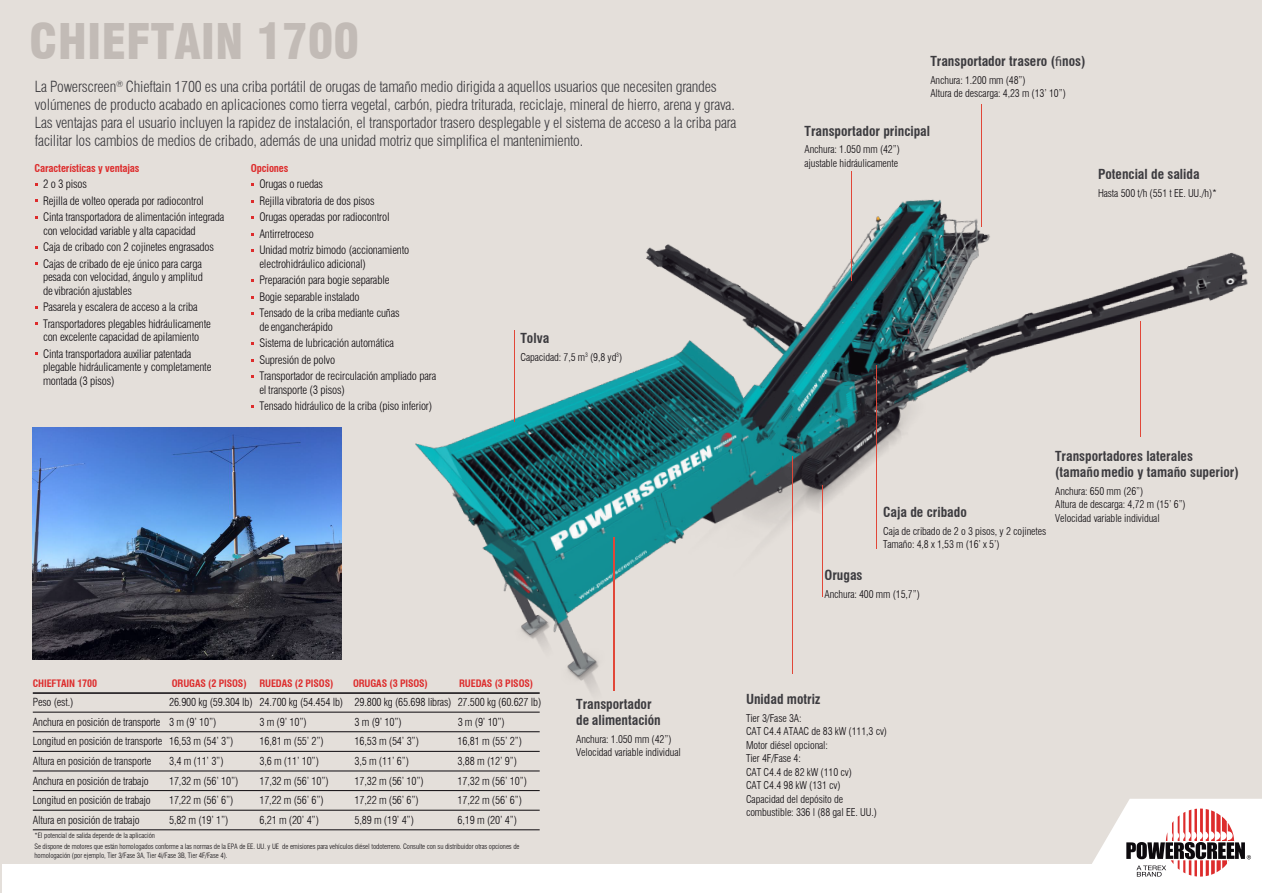
<style>
.page{position:relative;width:1263px;height:893px;background:#fff}
.page>*{position:absolute;margin:0;border:0;box-sizing:border-box;transform-origin:0 0}
.t1{font:900 condensed 48px "Swiss 721 BT";color:#c2bbb6}
.t2{font:300 condensed 15px/18px "Swiss 721 BT";letter-spacing:-.015em;color:#3c3b3f}
.t3{font:700 condensed 13.5px/16.2px "Swiss 721 BT";color:#3c3b3f}
.t4{font:300 condensed 11.4px/16.5px "Swiss 721 BT";letter-spacing:-.015em;color:#0c090d}
.t5{font:300 condensed 10.95px/19.6px "Swiss 721 BT";letter-spacing:-.015em;color:#0c090d}
.t6{font:300 condensed 10.5px/13.4px "Swiss 721 BT";letter-spacing:-.01em;color:#0c090d}
.t7{font:700 condensed 10.5px "Swiss 721 BT";letter-spacing:-.01em;color:#dd2c2c}
.t8{font:700 condensed 10.05px "Swiss 721 BT";letter-spacing:-.01em;color:#dd2c2c}
.t9{font:300 condensed 8.7px "Swiss 721 BT";color:#3c3b3f}
.t10{font:300 condensed 7.2px/11.4px "Swiss 721 BT";letter-spacing:-.01em;color:#0c090d}
.s1{font-family:"Myriad Pro";font-weight:400;font-stretch:normal}
</style>
<div class="page">
<div style="left:0;top:0;width:1261px;height:893px;background:#e4dfda"></div>
<div style="left:2px;top:864px;width:1261px;height:28px;background:#fff"></div>
<svg style="left:1092px;top:799px;width:169px;height:78px"></svg>
<img style="left:336px;top:88px;width:926px;height:632px">
<hr style="left:822px;top:485px;width:1px;height:112px;background:#e14738">
<hr style="left:613px;top:537px;width:2px;height:153px;background:#e14738">
<hr style="left:792px;top:456px;width:1px;height:217px;background:#e14738">
<hr style="left:851px;top:171px;width:1px;height:109px;background:#e14738">
<hr style="left:876px;top:365px;width:1px;height:183px;background:#e14738">
<hr style="left:981px;top:104px;width:1px;height:123px;background:#e14738">
<hr style="left:1140px;top:322px;width:1px;height:115px;background:#e14738">
<hr style="left:514px;top:331px;width:1px;height:91px;background:#e14738">
<hr style="left:33px;top:692px;width:507px;height:2px;background:#0c090d">
<hr style="left:33px;top:712px;width:507px;height:1px;background:#0c090d">
<hr style="left:33px;top:731px;width:507px;height:1px;background:#0c090d">
<hr style="left:33px;top:751px;width:507px;height:1px;background:#0c090d">
<hr style="left:33px;top:771px;width:507px;height:1px;background:#0c090d">
<hr style="left:33px;top:790px;width:507px;height:1px;background:#0c090d">
<hr style="left:33px;top:810px;width:507px;height:1px;background:#0c090d">
<hr style="left:33px;top:829px;width:507px;height:1px;background:#0c090d">
<img style="left:33px;top:428px;width:309px;height:231px">
<h1 class="t1" style="left:29px;top:13px;width:332px">CHIEFTAIN 1700</h1>
<p class="t2" style="left:35px;top:77px;width:703px">La Powerscreen Chieftain 1700 es una criba portátil de orugas de tamaño medio dirigida a aquellos usuarios que necesiten grandes volúmenes de producto acabado en aplicaciones como tierra vegetal, carbón, piedra triturada, reciclaje, mineral de hierro, arena y grava.<br>Las ventajas para el usuario incluyen la rapidez de instalación, el transportador trasero desplegable y el sistema de acceso a la criba para facilitar los cambios de medios de cribado, además de una unidad motriz que simplifica el mantenimiento.</p>
<p class="t9" style="left:116px;top:78px;width:9px">®</p>
<p class="t7" style="left:35px;top:162px;width:107px">Características y ventajas</p>
<p class="t4" style="left:43px;top:176px;width:183px">2 o 3 pisos<br>Rejilla de volteo operada por radiocontrol<br>Cinta transportadora de alimentación integrada</p>
<p class="t4" style="left:43px;top:222px;width:172px">con velocidad variable y alta capacidad<br>Caja de cribado con 2 cojinetes engrasados<br>Cajas de cribado de eje único para carga</p>
<p class="t4" style="left:43px;top:270px;width:161px;line-height:13.5px">pesada con velocidad, ángulo y amplitud de vibración ajustables</p>
<p class="t4" style="left:43px;top:299px;width:169px">Pasarela y escalera de acceso a la criba<br>Transportadores plegables hidráulicamente</p>
<p class="t4" style="left:43px;top:329px;width:158px">con excelente capacidad de apilamiento<br>Cinta transportadora auxiliar patentada</p>
<p class="t4" style="left:43px;top:360px;width:170px;line-height:13.5px">plegable hidráulicamente y completamente montada (3 pisos)</p>
<p class="t7" style="left:251px;top:162px;width:39px">Opciones</p>
<p class="t4" style="left:259px;top:176px;width:151px">Orugas o ruedas<br>Rejilla vibratoria de dos pisos<br>Orugas operadas por radiocontrol<br>Antirretroceso<br>Unidad motriz bimodo (accionamiento</p>
<p class="t4" style="left:259px;top:255px;width:142px">electrohidráulico adicional)<br>Preparación para bogie separable<br>Bogie separable instalado<br>Tensado de la criba mediante cuñas</p>
<p class="t4" style="left:259px;top:318px;width:178px">de engancherápido<br>Sistema de lubricación automática<br>Supresión de polvo<br>Transportador de recirculación ampliado para</p>
<p class="t4" style="left:259px;top:381px;width:174px">el transporte (3 pisos)<br>Tensado hidráulico de la criba (piso inferior)</p>
<p class="t3" style="left:520px;top:330px;width:30px">Tolva</p>
<p class="t6" style="left:520px;top:350px;width:103px">Capacidad: 7,5 m<sup>3</sup> (9,8 yd<sup>3</sup>)</p>
<p class="t3" style="left:930px;top:53px;width:157px">Transportador trasero (<span class="s1">fi</span>nos)</p>
<p class="t6" style="left:930px;top:73px;width:137px">Anchura: 1.200 mm (48”)<br>Altura de descarga: 4,23 m (13’ 10”)</p>
<p class="t3" style="left:804px;top:123px;width:127px">Transportador principal</p>
<p class="t6" style="left:804px;top:143px;width:97px">Anchura: 1.050 mm (42”) ajustable hidráulicamente</p>
<p class="t3" style="left:1098px;top:166px;width:103px">Potencial de salida</p>
<p class="t6" style="left:1098px;top:187px;width:121px">Hasta 500 t/h (551 t EE. UU./h)*</p>
<p class="t3" style="left:883px;top:504px;width:85px">Caja de cribado</p>
<p class="t6" style="left:883px;top:524px;width:165px">Caja de cribado de 2 o 3 pisos, y 2 cojinetes<br>Tamaño: 4,8 x 1,53 m (16’ x 5’)</p>
<p class="t3" style="left:824px;top:567px;width:40px">Orugas</p>
<p class="t6" style="left:824px;top:587px;width:97px">Anchura: 400 mm (15,7”)</p>
<p class="t3" style="left:1055px;top:448px;width:185px">Transportadores laterales (tamañomedio y tamaño superior)</p>
<p class="t6" style="left:1055px;top:484px;width:132px">Anchura: 650 mm (26”)<br>Altura de descarga: 4,72 m (15’ 6”)<br>Velocidad variable individual</p>
<p class="t8" style="left:33px;top:677px;width:66px">CHIEFTAIN 1700</p>
<p class="t8" style="left:172px;top:677px;width:76px">ORUGAS (2 PISOS)</p>
<p class="t8" style="left:259px;top:677px;width:75px">RUEDAS (2 PISOS)</p>
<p class="t8" style="left:353px;top:677px;width:76px">ORUGAS (3 PISOS)</p>
<p class="t8" style="left:459px;top:677px;width:75px">RUEDAS (3 PISOS)</p>
<p class="t5" style="left:33px;top:692px;width:42px">Peso (est.)</p>
<p class="t5" style="left:33px;top:692px;width:510px;text-indent:136px">26.900 kg (59.304 lb) 24.700 kg (54.454 lb) 29.800 kg (65.698 libras) 27.500 kg (60.627 lb)<br>Anchura en posición de transporte 3 m (9’ 10”)</p>
<p class="t5" style="left:259px;top:712px;width:49px">3 m (9’ 10”)</p>
<p class="t5" style="left:354px;top:712px;width:49px">3 m (9’ 10”)</p>
<p class="t5" style="left:458px;top:712px;width:49px">3 m (9’ 10”)</p>
<p class="t5" style="left:33px;top:732px;width:202px">Longitud en posición de transporte 16,53 m (54’ 3”)</p>
<p class="t5" style="left:259px;top:732px;width:66px">16,81 m (55’ 2”)</p>
<p class="t5" style="left:354px;top:732px;width:66px">16,53 m (54’ 3”)</p>
<p class="t5" style="left:458px;top:732px;width:66px">16,81 m (55’ 2”)</p>
<p class="t5" style="left:33px;top:751px;width:120px">Altura en posición de transporte</p>
<p class="t5" style="left:169px;top:751px;width:56px">3,4 m (11’ 3”)</p>
<p class="t5" style="left:259px;top:751px;width:61px">3,6 m (11’ 10”)</p>
<p class="t5" style="left:354px;top:751px;width:56px">3,5 m (11’ 6”)</p>
<p class="t5" style="left:458px;top:751px;width:61px">3,88 m (12’ 9”)</p>
<p class="t5" style="left:33px;top:771px;width:117px">Anchura en posición de trabajo</p>
<p class="t5" style="left:169px;top:771px;width:71px">17,32 m (56’ 10”)</p>
<p class="t5" style="left:259px;top:771px;width:71px">17,32 m (56’ 10”)</p>
<p class="t5" style="left:354px;top:771px;width:71px">17,32 m (56’ 10”)</p>
<p class="t5" style="left:458px;top:771px;width:71px">17,32 m (56’ 10”)</p>
<p class="t5" style="left:33px;top:790px;width:120px">Longitud en posición de trabajo</p>
<p class="t5" style="left:169px;top:790px;width:66px">17,22 m (56’ 6”)</p>
<p class="t5" style="left:259px;top:790px;width:66px">17,22 m (56’ 6”)</p>
<p class="t5" style="left:354px;top:790px;width:66px">17,22 m (56’ 6”)</p>
<p class="t5" style="left:458px;top:790px;width:66px">17,22 m (56’ 6”)</p>
<p class="t5" style="left:33px;top:810px;width:108px">Altura en posición de trabajo</p>
<p class="t5" style="left:169px;top:810px;width:61px">5,82 m (19’ 1”)</p>
<p class="t5" style="left:259px;top:810px;width:61px">6,21 m (20’ 4”)</p>
<p class="t5" style="left:354px;top:810px;width:61px">5,89 m (19’ 4”)</p>
<p class="t5" style="left:458px;top:810px;width:61px">6,19 m (20’ 4”)</p>
<p class="t10" style="left:35px;top:829px;width:486px">*El potencial de salida depende de la aplicación<br>Se dispone de motores que están homologados conforme a las normas de la EPA de EE. UU. y UE de emisiones para vehículos diésel todoterreno. Consulte con su distribuidor otras opciones de</p>
<p class="t10" style="left:35px;top:850px;width:194px">homologación (por ejemplo, Tier 3/Fase 3A, Tier 4i/Fase 3B, Tier 4F/Fase 4).</p>
<p class="t3" style="left:576px;top:696px;width:86px">Transportador de alimentación</p>
<p class="t6" style="left:576px;top:732px;width:106px">Anchura: 1.050 mm (42”)<br>Velocidad variable individual</p>
<p class="t3" style="left:746px;top:691px;width:76px">Unidad motriz</p>
<p class="t6" style="left:746px;top:711px;width:143px">Tier 3/Fase 3A:<br>CAT C4.4 ATAAC de 83 kW (111,3 cv)<br>Motor diésel opcional:<br>Tier 4F/Fase 4:<br>CAT C4.4 de 82 kW (110 cv)<br>CAT C4.4 98 kW (131 cv)<br>Capacidad del depósito de combustible: 336 l (88 gal EE. UU.)</p>
</div>
